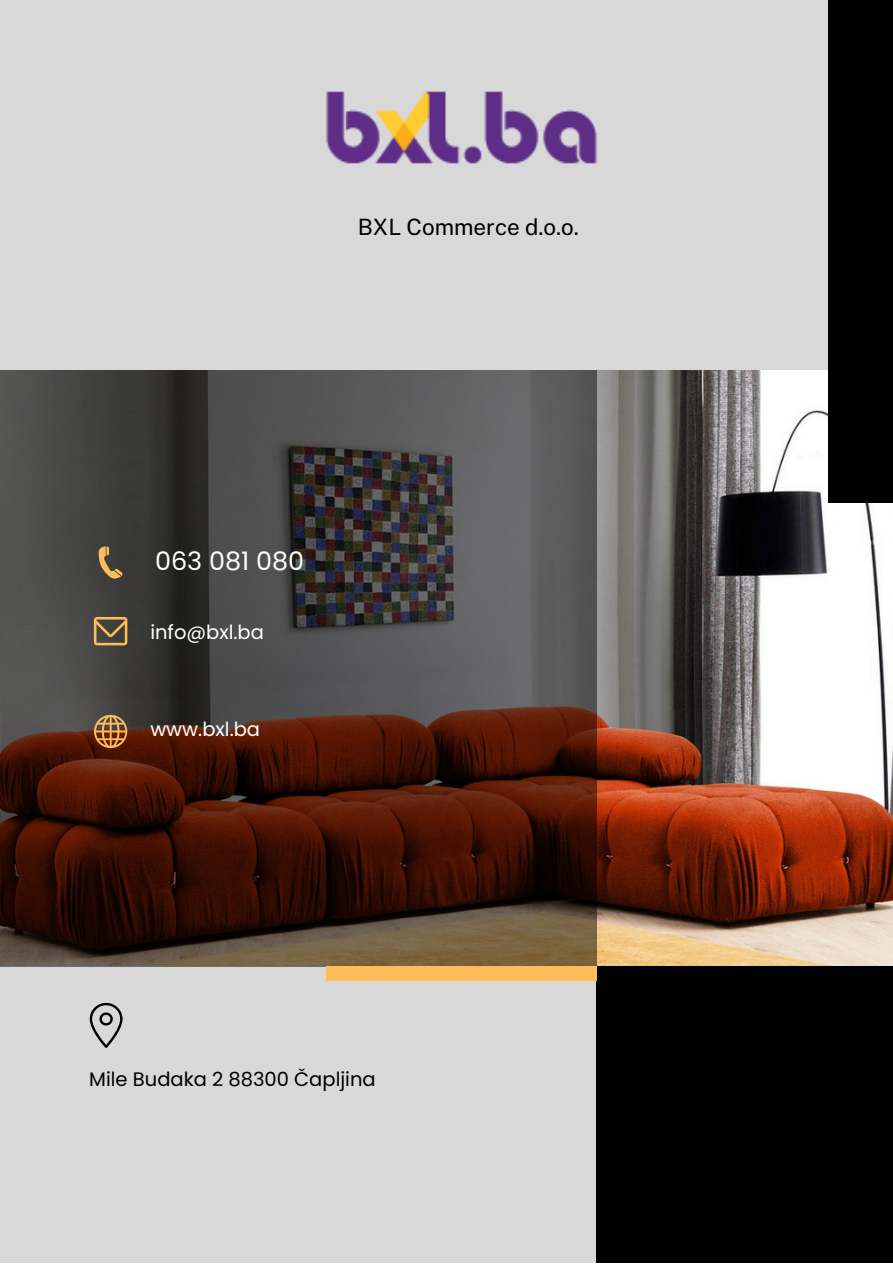
<style>
.page{position:relative;width:893px;height:1264px;background:#fff}
.page>*{position:absolute;margin:0;border:0;box-sizing:border-box;transform-origin:0 0}
.t1{font:25.5px "Poppins";color:#fff}
.t2{font:22.5px "Public Sans";color:#000}
.t3{font:19.5px "Poppins";color:#000}
.t4{font:19.5px "Poppins";color:#fff}
</style>
<div class="page">
<div style="left:0;top:0;width:892px;height:1262px;background:#d9d8d8"></div>
<img style="left:596px;top:370px;width:296px;height:595px">
<div style="left:828px;top:0;width:64px;height:503px;background:#000"></div>
<div style="left:596px;top:965px;width:296px;height:297px;background:#000"></div>
<svg style="left:0;top:370px;width:596px;height:596px;background:#483731"></svg>
<svg style="left:98px;top:546px;width:25px;height:33px"></svg>
<svg style="left:94px;top:617px;width:33px;height:28px"></svg>
<svg style="left:94px;top:714px;width:33px;height:34px"></svg>
<svg style="left:90px;top:1002px;width:32px;height:45px"></svg>
<div style="left:326px;top:965px;width:270px;height:15px;background:#ffbd59"></div>
<img style="left:326px;top:91px;width:271px;height:73px">
<p class="t2" style="left:358px;top:213px;width:222px">BXL Commerce d.o.o.</p>
<p class="t1" style="left:155px;top:543px;width:151px">063 081 080</p>
<p class="t4" style="left:150px;top:618px;width:115px">info@bxl.ba</p>
<p class="t4" style="left:150px;top:716px;width:111px">www.bxl.ba</p>
<p class="t3" style="left:89px;top:1065px;width:288px">Mile Budaka 2 88300 Čapljina</p>
</div>
